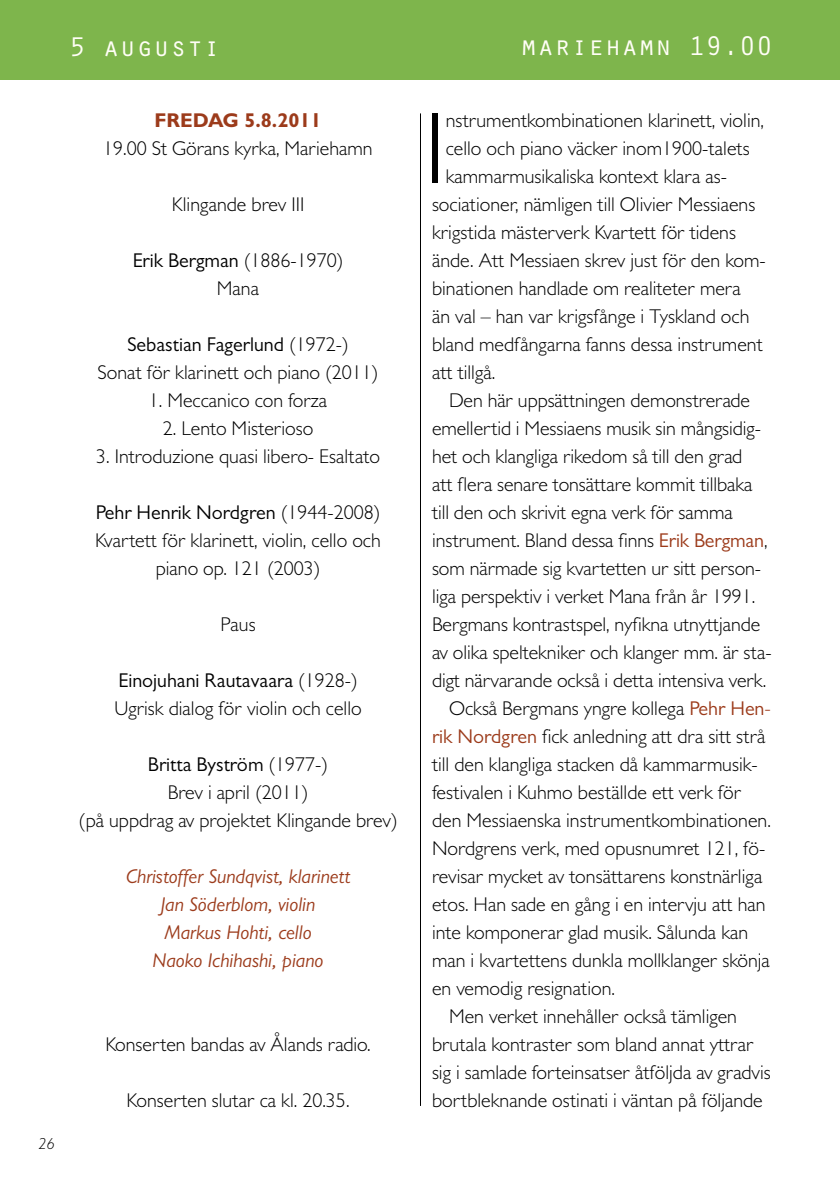
<style>
.page{position:relative;width:840px;height:1191px;background:#fff}
.page>*{position:absolute;margin:0;border:0;box-sizing:border-box;transform-origin:0 0}
.t1{font:300 102.2px "Gill Sans MT Pro";color:#000}
.t2{font:28px "Orator Std";color:#fffef6}
.t3{font:300 20px/28px "Gill Sans MT Pro";color:#000;text-align:center}
.t4{font:italic 20px/28px "Gill Sans MT Pro";color:#9c3b1b;text-align:center}
.t5{font:700 20px "Gill Sans MT Pro";color:#9c3b1b}
.t6{font:italic 300 16px "Gill Sans MT Pro";color:#000}
.s1{font-weight:400}
.s2{font-weight:400;color:#9c3b1b}
</style>
<div class="page">
<hr style="left:420px;top:113px;width:1px;height:993px;background:#000">
<div style="left:0;top:0;width:839px;height:79px;background:#7eb54c"></div>
<h2 class="t2" style="left:69px;top:27px;width:153px">5 augusti</h2>
<h2 class="t2" style="left:520px;top:26px;width:254px">mariehamn 19.00</h2>
<p class="t6" style="left:38px;top:1134px;width:18px">26</p>
<p class="t5" style="left:154px;top:108px;width:41px">FREDAG</p>
<p class="t5" style="left:244px;top:108px;width:79px">5.8.2011</p>
<p class="t3" style="left:103px;top:134px;width:271px">19.00 St Görans kyrka, Mariehamn</p>
<p class="t3" style="left:172px;top:190px;width:124px">Klingande brev III</p>
<p class="t3" style="left:133px;top:246px;width:212px"><span class="s1">Erik Bergman</span> (1886-1970)<br>Mana</p>
<p class="t3" style="left:98px;top:330px;width:282px"><span class="s1">Sebastian Fagerlund</span> (1972-)<br>Sonat för klarinett och piano (2011)</p>
<p class="t3" style="left:149px;top:386px;width:180px">1. Meccanico con forza</p>
<p class="t3" style="left:163px;top:414px;width:152px">2. Lento Misterioso</p>
<p class="t3" style="left:96px;top:442px;width:285px">3. I ntroduzione quasi libero- Esaltato</p>
<p class="t3" style="left:95px;top:498px;width:287px"><span class="s1">Pehr Henrik Nordgren</span> (1944-2008)<br>Kvartett för klarinett, violin, cello och piano op. 121 (2003)</p>
<p class="t3" style="left:220px;top:610px;width:37px">Paus</p>
<p class="t3" style="left:114px;top:666px;width:249px;text-align:left"><span class="s1">Einojuhani Rautavaara</span> (1928-)<br>Ugrisk dialog för violin och cello</p>
<p class="t3" style="left:78px;top:750px;width:320px"><span class="s1">Britta Byström</span> (1977-)<br>Brev i april (2011)<br>(på uppdrag av projektet Klingande brev)</p>
<p class="t4" style="left:126px;top:862px;width:225px">Christoffer Sundqvist, klarinett<br>Jan Söderblom, violin<br>Markus Hohti, cello<br>Naoko Ichihashi, piano</p>
<p class="t3" style="left:105px;top:1030px;width:267px">Konserten bandas av Ålands radio.</p>
<p class="t3" style="left:126px;top:1086px;width:224px">Konserten slutar ca kl. 20.35.</p>
<h1 class="t1" style="left:423px;top:87px;width:7px">I</h1>
<p class="t3" style="left:445px;top:106px;width:320px">nstrumentkombinationen klarinett, violin,</p>
<p class="t3" style="left:445px;top:134px;width:305px">cello och piano väcker inom1900-talets</p>
<p class="t3" style="left:445px;top:162px;width:282px">kammarmusikaliska kontext klara as-</p>
<p class="t3" style="left:432px;top:190px;width:324px">sociationer, nämligen till Olivier Messiaens</p>
<p class="t3" style="left:432px;top:218px;width:305px">krigstida mästerverk Kvartett för tidens</p>
<p class="t3" style="left:432px;top:246px;width:335px">ände. Att Messiaen skrev just för den kom-</p>
<p class="t3" style="left:432px;top:274px;width:310px">binationen handlade om realiteter mera</p>
<p class="t3" style="left:432px;top:302px;width:319px">än val – han var krigsfånge i Tyskland och</p>
<p class="t3" style="left:432px;top:330px;width:332px">bland medfångarna fanns dessa instrument</p>
<p class="t3" style="left:432px;top:358px;width:65px">att tillgå.</p>
<p class="t3" style="left:449px;top:386px;width:302px">Den här uppsättningen demonstrerade</p>
<p class="t3" style="left:432px;top:414px;width:330px">emellertid i Messiaens musik sin mångsidig-</p>
<p class="t3" style="left:432px;top:442px;width:311px">het och klangliga rikedom så till den grad</p>
<p class="t3" style="left:432px;top:470px;width:322px">att flera senare tonsättare kommit tillbaka</p>
<p class="t3" style="left:432px;top:498px;width:302px">till den och skrivit egna verk för samma</p>
<p class="t3" style="left:432px;top:526px;width:337px">instrument. Bland dessa finns <span class="s2">Erik Bergman</span>,</p>
<p class="t3" style="left:432px;top:554px;width:330px">som närmade sig kvartetten ur sitt person-</p>
<p class="t3" style="left:432px;top:582px;width:325px">liga perspektiv i verket Mana från år 1991.</p>
<p class="t3" style="left:432px;top:610px;width:330px">Bergmans kontrastspel, nyfikna utnyttjande</p>
<p class="t3" style="left:432px;top:638px;width:341px">av olika speltekniker och klanger mm. är sta-</p>
<p class="t3" style="left:432px;top:666px;width:335px">digt närvarande också i detta intensiva verk.</p>
<p class="t3" style="left:449px;top:694px;width:323px">Också Bergmans yngre kollega <span class="s2">Pehr Hen-</span></p>
<p class="t3" style="left:432px;top:722px;width:335px"><span class="s2">rik Nordgren</span> fick anledning att dra sitt strå</p>
<p class="t3" style="left:432px;top:750px;width:327px">till den klangliga stacken då kammarmusik-</p>
<p class="t3" style="left:432px;top:778px;width:310px">festivalen i Kuhmo beställde ett verk för</p>
<p class="t3" style="left:432px;top:806px;width:340px">den Messiaenska instrumentkombinationen.</p>
<p class="t3" style="left:432px;top:834px;width:335px">Nordgrens verk, med opusnumret 121, fö-</p>
<p class="t3" style="left:432px;top:862px;width:331px">revisar mycket av tonsättarens konstnärliga</p>
<p class="t3" style="left:432px;top:890px;width:335px">etos. Han sade en gång i en intervju att han</p>
<p class="t3" style="left:432px;top:918px;width:317px">inte komponerar glad musik. Sålunda kan</p>
<p class="t3" style="left:432px;top:946px;width:339px">man i kvartettens dunkla mollklanger skönja</p>
<p class="t3" style="left:432px;top:974px;width:184px">en vemodig resignation.</p>
<p class="t3" style="left:449px;top:1002px;width:289px">Men verket innehåller också tämligen</p>
<p class="t3" style="left:432px;top:1030px;width:323px">brutala kontraster som bland annat yttrar</p>
<p class="t3" style="left:432px;top:1058px;width:340px">sig i samlade forteinsatser åtföljda av gradvis</p>
<p class="t3" style="left:432px;top:1086px;width:332px">bortbleknande ostinati i väntan på följande</p>
</div>
